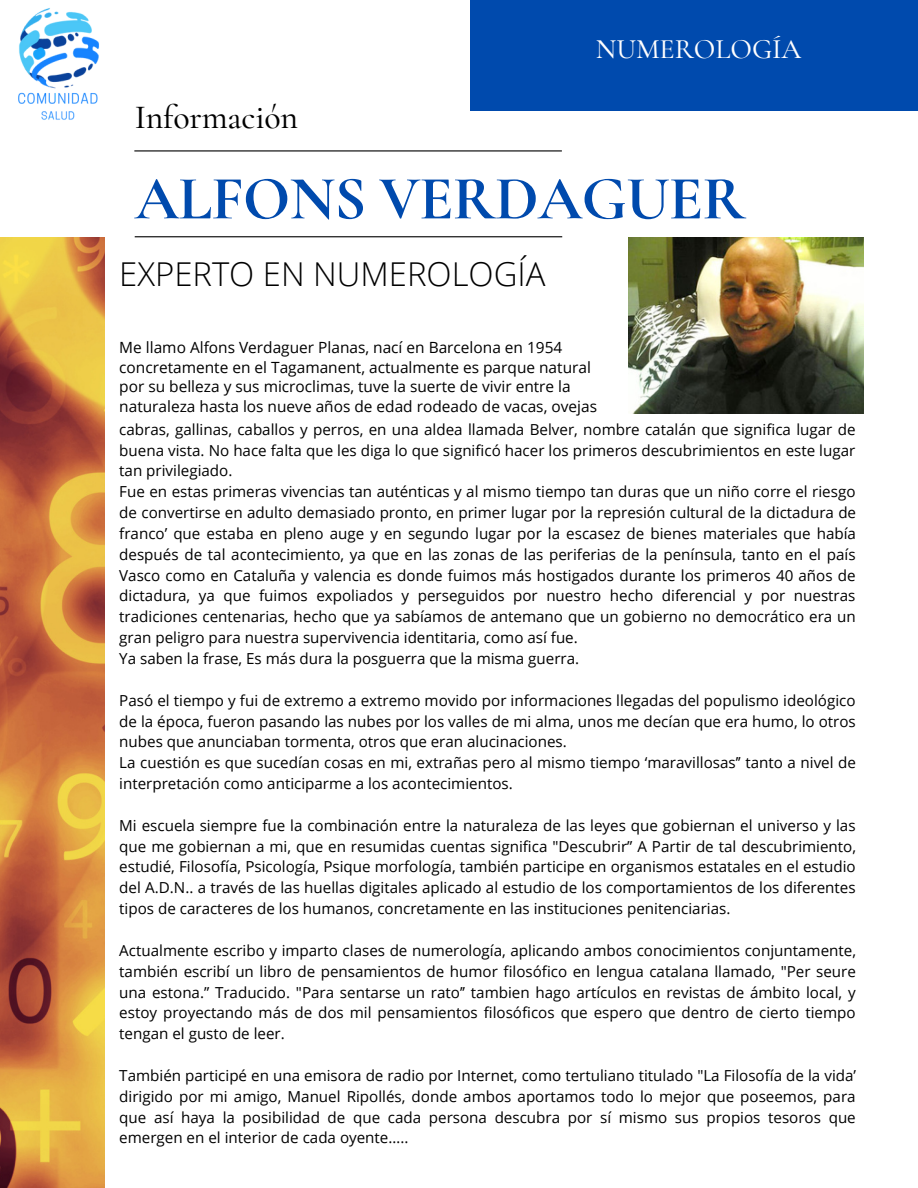
<style>
.page{position:relative;width:918px;height:1188px;background:#fff}
.page>*{position:absolute;margin:0;border:0;box-sizing:border-box;transform-origin:0 0}
.t1{font:700 62.1px "Cormorant Garamond";letter-spacing:-.015em;color:#004aad}
.t2{font:500 33.9px "Cormorant Garamond";letter-spacing:-.005em;color:#000}
.t3{font:300 32.85px "Open Sans";color:#000}
.t4{font:500 28.2px "Cormorant Garamond";color:#fff}
.t5{font:15.45px/19.6px "Open Sans";color:#000}
.t6{font:15.15px/20.9px "Open Sans";color:#000;text-align:justify}
</style>
<div class="page">
<hr style="left:134px;top:150px;width:428px;height:1px;background:#000">
<hr style="left:135px;top:236px;width:427px;height:1px;background:#000">
<div style="left:470px;top:0;width:448px;height:111px;background:#004aad"></div>
<img style="left:628px;top:237px;width:235px;height:177px">
<img style="left:18px;top:8px;width:135px;height:144px">
<img style="left:0;top:237px;width:105px;height:951px">
<h2 class="t2" style="left:135px;top:97px;width:165px">Información</h2>
<h3 class="t4" style="left:596px;top:32px;width:207px">NUMEROLOGÍA</h3>
<h1 class="t1" style="left:135px;top:161px;width:612px">ALFONS VERDAGUER</h1>
<h3 class="t3" style="left:119px;top:251px;width:428px">EXPERTO EN NUMEROLOGÍA</h3>
<p class="t5" style="left:119px;top:337px;width:479px">Me llamo Alfons Verdaguer Planas, nací en Barcelona en 1954 concretamente en el Tagamanent, actualmente es parque natural por su belleza y sus microclimas, tuve la suerte de vivir entre la naturaleza hasta los nueve años de edad rodeado de vacas, ovejas</p>
<p class="t6" style="left:119px;top:418px;width:738px;text-align:left">cabras, gallinas, caballos y perros, en una aldea llamada Belver, nombre catalán que significa lugar de buena vista. No hace falta que les diga lo que significó hacer los primeros descubrimientos en este lugar tan privilegiado.<br>Fue en estas primeras vivencias tan auténticas y al mismo tiempo tan duras que un niño corre el riesgo de convertirse en adulto demasiado pronto, en primer lugar por la represión cultural de la dictadura de franco’ que estaba en pleno auge y en segundo lugar por la escasez de bienes materiales que había después de tal acontecimiento, ya que en las zonas de las periferias de la península, tanto en el país Vasco como en Cataluña y valencia es donde fuimos más hostigados durante los primeros 40 años de dictadura, ya que fuimos expoliados y perseguidos por nuestro hecho diferencial y por nuestras tradiciones centenarias, hecho que ya sabíamos de antemano que un gobierno no democrático era un gran peligro para nuestra supervivencia identitaria, como así fue.<br>Ya saben la frase, Es más dura la posguerra que la misma guerra.</p>
<p class="t6" style="left:119px;top:689px;width:738px;text-align:left">Pasó el tiempo y fui de extremo a extremo movido por informaciones llegadas del populismo ideológico de la época, fueron pasando las nubes por los valles de mi alma, unos me decían que era humo, lo otros nubes que anunciaban tormenta, otros que eran alucinaciones.<br>La cuestión es que sucedían cosas en mi, extrañas pero al mismo tiempo ‘maravillosas’’ tanto a nivel de interpretación como anticiparme a los acontecimientos.</p>
<p class="t6" style="left:119px;top:814px;width:738px">Mi escuela siempre fue la combinación entre la naturaleza de las leyes que gobiernan el universo y las que me gobiernan a mi, que en resumidas cuentas significa "Descubrir’’ A Partir de tal descubrimiento, estudié, Filosofía, Psicología, Psique morfología, también participe en organismos estatales en el estudio del A.D.N.. a través de las huellas digitales aplicado al estudio de los comportamientos de los diferentes tipos de caracteres de los humanos, concretamente en las instituciones penitenciarias.</p>
<p class="t6" style="left:119px;top:940px;width:738px">Actualmente escribo y imparto clases de numerología, aplicando ambos conocimientos conjuntamente, también escribí un libro de pensamientos de humor filosófico en lengua catalana llamado, "Per seure una estona.’’ Traducido. "Para sentarse un rato’’ tambien hago artículos en revistas de ámbito local, y estoy proyectando más de dos mil pensamientos filosóficos que espero que dentro de cierto tiempo tengan el gusto de leer.</p>
<p class="t6" style="left:119px;top:1065px;width:738px">También participé en una emisora de radio por Internet, como tertuliano titulado "La Filosofía de la vida’ dirigido por mi amigo, Manuel Ripollés, donde ambos aportamos todo lo mejor que poseemos, para que así haya la posibilidad de que cada persona descubra por sí mismo sus propios tesoros que emergen en el interior de cada oyente…..</p>
</div>
